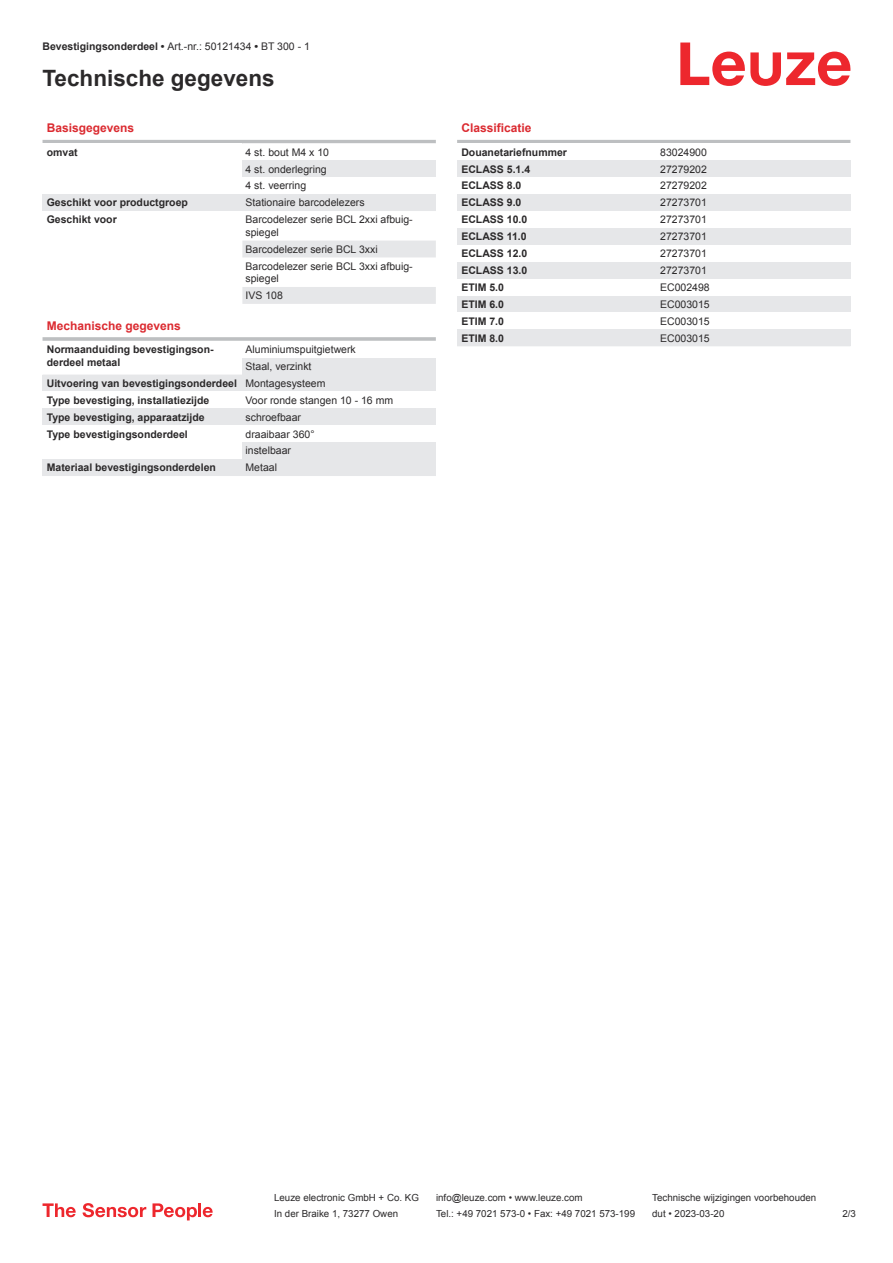
<style>
.page{position:relative;width:893px;height:1263px;background:#fff}
.page>*{position:absolute;margin:0;border:0;box-sizing:border-box;transform-origin:0 0}
.t1{font:700 22.5px "Arial";color:#2b292a}
.t2{font:700 12px "Arial";color:#db2a30}
.t3{font:10.5px/17px "Arial";color:#2b292a}
.t4{font:700 10.5px/12.6px "Arial";color:#2b292a}
.t5{font:9.75px "Arial";color:#2b292a}
.s1{font-weight:700}
.s2{font-weight:400}
</style>
<div class="page">
<svg style="left:680px;top:43px;width:170px;height:43px"></svg>
<hr style="left:43px;top:140px;width:393px;height:3px;background:#bdbfc1">
<svg style="left:242px;top:143px;width:194px;height:1px"></svg>
<div style="left:242px;top:160px;width:194px;height:17px;background:#e6e7e9"></div>
<div style="left:43px;top:194px;width:199px;height:17px;background:#e6e7e9"></div>
<div style="left:242px;top:194px;width:194px;height:17px;background:#e6e7e9"></div>
<svg style="left:242px;top:240px;width:194px;height:64px"></svg>
<hr style="left:43px;top:337px;width:393px;height:4px;background:#c7c9ca">
<div style="left:242px;top:358px;width:194px;height:17px;background:#e6e7e9"></div>
<div style="left:43px;top:375px;width:199px;height:16px;background:#e6e7e9"></div>
<div style="left:242px;top:375px;width:194px;height:16px;background:#e6e7e9"></div>
<div style="left:43px;top:408px;width:199px;height:17px;background:#e6e7e9"></div>
<div style="left:242px;top:408px;width:194px;height:17px;background:#e6e7e9"></div>
<div style="left:242px;top:442px;width:194px;height:17px;background:#e6e7e9"></div>
<div style="left:43px;top:459px;width:199px;height:17px;background:#e6e7e9"></div>
<div style="left:242px;top:459px;width:194px;height:17px;background:#e6e7e9"></div>
<hr style="left:457px;top:140px;width:393px;height:3px;background:#bdbfc1">
<div style="left:457px;top:160px;width:200px;height:17px;background:#e6e7e9"></div>
<div style="left:657px;top:160px;width:193px;height:17px;background:#e6e7e9"></div>
<div style="left:457px;top:194px;width:200px;height:17px;background:#e6e7e9"></div>
<div style="left:657px;top:194px;width:193px;height:17px;background:#e6e7e9"></div>
<div style="left:457px;top:228px;width:200px;height:17px;background:#e6e7e9"></div>
<div style="left:657px;top:228px;width:193px;height:17px;background:#e6e7e9"></div>
<div style="left:457px;top:262px;width:200px;height:17px;background:#e6e7e9"></div>
<div style="left:657px;top:262px;width:193px;height:17px;background:#e6e7e9"></div>
<div style="left:457px;top:296px;width:200px;height:16px;background:#e6e7e9"></div>
<div style="left:657px;top:296px;width:193px;height:16px;background:#e6e7e9"></div>
<div style="left:457px;top:329px;width:200px;height:17px;background:#e6e7e9"></div>
<div style="left:657px;top:329px;width:193px;height:17px;background:#e6e7e9"></div>
<svg style="left:43px;top:1203px;width:33px;height:14px"></svg>
<svg style="left:83px;top:1203px;width:63px;height:14px"></svg>
<svg style="left:153px;top:1203px;width:44px;height:17px"></svg>
<hr style="left:198px;top:1203px;width:3px;height:14px;background:#ed272d">
<svg style="left:203px;top:1207px;width:10px;height:10px"></svg>
<p class="t3" style="left:43px;top:39px;width:269px"><span class="s1">Bevestigingsonderdeel •</span> Art.-nr.: 50121434 <span class="s1">•</span> BT 300 - 1</p>
<h1 class="t1" style="left:43px;top:70px;width:234px">Technische gegevens</h1>
<p class="t2" style="left:47px;top:123px;width:89px">Basisgegevens</p>
<p class="t4" style="left:47px;top:147px;width:32px">omvat</p>
<p class="t3" style="left:246px;top:144px;width:85px">4 st. bout M4 x 10<br>4 st. onderlegring<br>4 st. veerring</p>
<p class="t4" style="left:47px;top:197px;width:143px">Geschikt voor productgroep</p>
<p class="t3" style="left:246px;top:195px;width:121px">Stationaire barcodelezers</p>
<p class="t4" style="left:47px;top:214px;width:72px">Geschikt voor</p>
<p class="t3" style="left:246px;top:214px;width:169px;line-height:12.6px">Barcodelezer serie BCL 2xxi afbuig&shy;spiegel</p>
<p class="t3" style="left:246px;top:242px;width:169px">Barcodelezer serie BCL 3xxi<br>Barcodelezer serie BCL 3xxi afbuig-</p>
<p class="t3" style="left:246px;top:271px;width:39px">spiegel<br>IVS 108</p>
<p class="t2" style="left:47px;top:321px;width:136px">Mechanische gegevens</p>
<p class="t4" style="left:47px;top:344px;width:168px">Normaanduiding bevestigingson&shy;derdeel metaal</p>
<p class="t3" style="left:246px;top:342px;width:112px">Aluminiumspuitgietwerk</p>
<p class="t3" style="left:246px;top:359px;width:67px">Staal, verzinkt</p>
<p class="t4" style="left:47px;top:378px;width:280px">Uitvoering van bevestigingsonderdeel <span class="s2">Montagesysteem</span></p>
<p class="t4" style="left:47px;top:395px;width:164px">Type bevestiging, installatiezijde</p>
<p class="t3" style="left:246px;top:392px;width:149px">Voor ronde stangen 10 - 16 mm</p>
<p class="t4" style="left:47px;top:412px;width:159px">Type bevestiging, apparaatzijde</p>
<p class="t3" style="left:246px;top:409px;width:57px">schroefbaar</p>
<p class="t4" style="left:47px;top:428px;width:143px">Type bevestigingsonderdeel</p>
<p class="t3" style="left:246px;top:426px;width:70px">draaibaar 360° instelbaar</p>
<p class="t4" style="left:47px;top:462px;width:171px">Materiaal bevestigingsonderdelen</p>
<p class="t3" style="left:246px;top:460px;width:33px">Metaal</p>
<p class="t2" style="left:461px;top:123px;width:72px">Classificatie</p>
<p class="t4" style="left:461px;top:147px;width:107px">Douanetariefnummer</p>
<p class="t3" style="left:660px;top:144px;width:48px">83024900</p>
<p class="t4" style="left:461px;top:164px;width:70px">ECLASS 5.1.4</p>
<p class="t3" style="left:660px;top:161px;width:48px">27279202</p>
<p class="t4" style="left:461px;top:180px;width:62px">ECLASS 8.0</p>
<p class="t3" style="left:660px;top:178px;width:48px">27279202</p>
<p class="t4" style="left:461px;top:197px;width:62px">ECLASS 9.0</p>
<p class="t3" style="left:660px;top:195px;width:48px">27273701</p>
<p class="t4" style="left:461px;top:214px;width:67px">ECLASS 10.0</p>
<p class="t3" style="left:660px;top:212px;width:48px">27273701</p>
<p class="t4" style="left:461px;top:231px;width:67px">ECLASS 11.0</p>
<p class="t3" style="left:660px;top:229px;width:48px">27273701</p>
<p class="t4" style="left:461px;top:248px;width:67px">ECLASS 12.0</p>
<p class="t3" style="left:660px;top:246px;width:48px">27273701</p>
<p class="t4" style="left:461px;top:265px;width:67px">ECLASS 13.0</p>
<p class="t3" style="left:660px;top:263px;width:48px">27273701</p>
<p class="t4" style="left:461px;top:282px;width:44px">ETIM 5.0</p>
<p class="t3" style="left:660px;top:280px;width:51px">EC002498</p>
<p class="t4" style="left:461px;top:299px;width:44px">ETIM 6.0</p>
<p class="t3" style="left:660px;top:297px;width:51px">EC003015</p>
<p class="t4" style="left:461px;top:316px;width:44px">ETIM 7.0</p>
<p class="t3" style="left:660px;top:313px;width:51px">EC003015</p>
<p class="t4" style="left:461px;top:333px;width:44px">ETIM 8.0</p>
<p class="t3" style="left:660px;top:330px;width:51px">EC003015</p>
<p class="t5" style="left:274px;top:1194px;width:146px">Leuze electronic GmbH + Co. KG</p>
<p class="t5" style="left:436px;top:1194px;width:148px">info@leuze.com • www.leuze.com</p>
<p class="t5" style="left:652px;top:1194px;width:166px">Technische wijzigingen voorbehouden</p>
<p class="t5" style="left:274px;top:1210px;width:126px">In der Braike 1, 73277 Owen</p>
<p class="t5" style="left:436px;top:1210px;width:201px">Tel.: +49 7021 573-0 • Fax: +49 7021 573-199</p>
<p class="t5" style="left:652px;top:1210px;width:74px">dut • 2023-03-20</p>
<p class="t5" style="left:842px;top:1210px;width:15px">2 /3</p>
</div>
